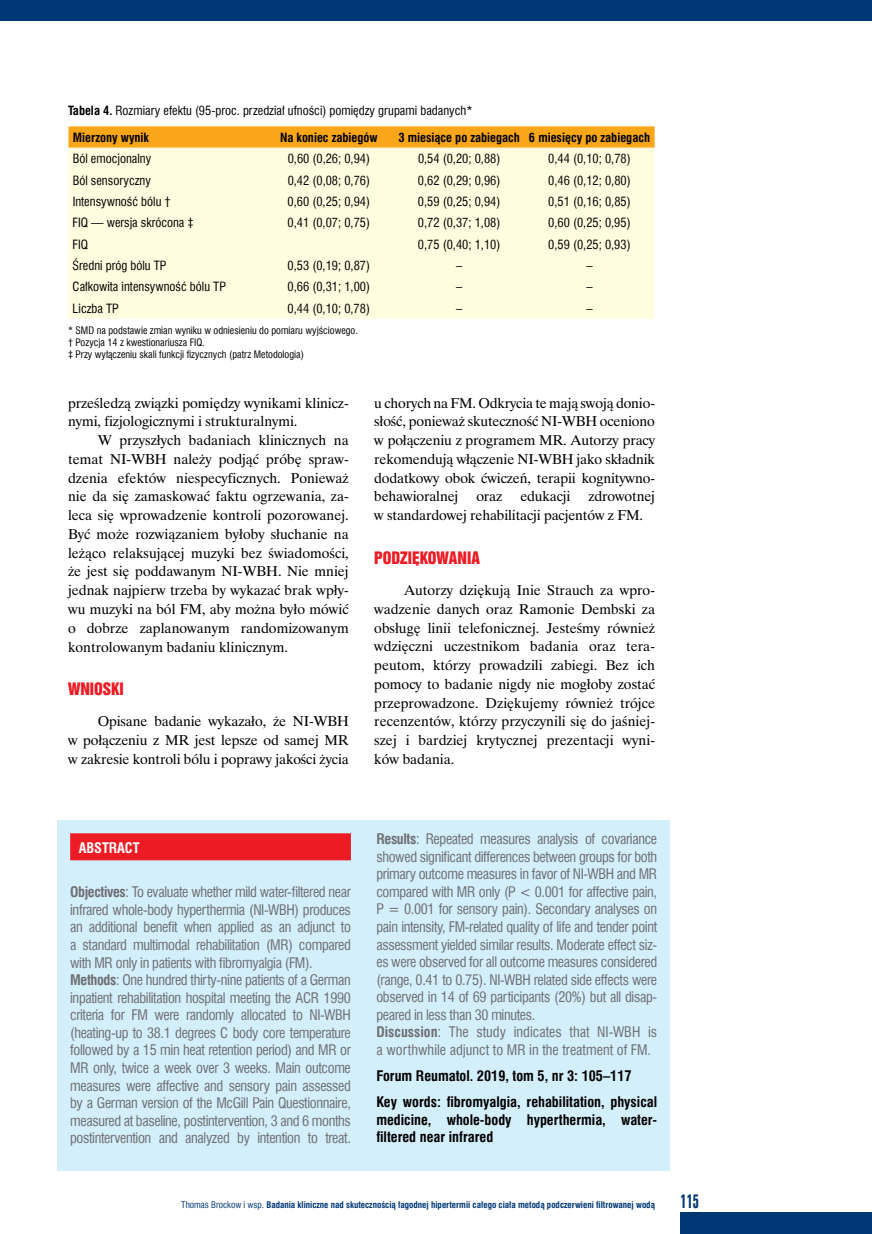
<style>
.page{position:relative;width:872px;height:1234px;background:#fff}
.page>*{position:absolute;margin:0;border:0;box-sizing:border-box;transform-origin:0 0}
.t1{font:18px "Swis 924 EU";color:#003876}
.t2{font:15.75px "Swis 921 EU";color:#ed1b23}
.t3{font:14.25px/17.5px "Swis 721 Cn EU";letter-spacing:-.025em;color:#6d6e71}
.t4{font:14.25px/18.8px "Time Ibis EE";letter-spacing:-.005em;color:#000;text-align:justify}
.t5{font:700 14.25px/26.1px "Swis 721 Cn EU";color:#000}
.t6{font:700 14.25px "Swis 721 Cn EU";color:#fff}
.t7{font:12.45px/26.5px "Swis 721 Cn EU";color:#000}
.t8{font:700 12.45px "Swis 721 Cn EU";color:#000}
.t9{font:10.05px/12px "Swis 721 Cn EU";color:#000}
.t10{font:700 9px "Swis 721 Cn EU";color:#003876}
.s1{font-weight:700}
.s2{font-weight:400}
</style>
<div class="page">
<div style="left:680px;top:1212px;width:192px;height:21px;background:#003876"></div>
<div style="left:0;top:0;width:872px;height:21px;background:#003876"></div>
<svg style="left:68px;top:126px;width:586px;height:22px;background:#faa921"></svg>
<div style="left:68px;top:148px;width:586px;height:171px;background:#fffcdf"></div>
<div style="left:57px;top:820px;width:613px;height:350px;background:#d4effc"></div>
<div style="left:70px;top:833px;width:281px;height:27px;background:#ed1b23"></div>
<p class="t7" style="left:73px;top:97px;width:401px;text-indent:-5px"><span class="s1">Tabela 4.</span> Rozmiary efektu (95-proc. przedział ufności) pomiędzy grupami badanych*<br><span class="s1">Mierzony wynik</span></p>
<p class="t8" style="left:280px;top:130px;width:99px">Na koniec zabiegów</p>
<p class="t8" style="left:398px;top:130px;width:253px">3 miesiące po zabiegach 6 miesięcy po zabiegach</p>
<p class="t7" style="left:73px;top:145px;width:80px">Ból emocjonalny</p>
<p class="t7" style="left:288px;top:145px;width:84px">0,60 (0,26; 0,94)</p>
<p class="t7" style="left:418px;top:145px;width:84px">0,54 (0,20; 0,88)</p>
<p class="t7" style="left:548px;top:145px;width:84px">0,44 (0,10; 0,78)</p>
<p class="t7" style="left:73px;top:167px;width:80px">Ból sensoryczny</p>
<p class="t7" style="left:288px;top:167px;width:84px">0,42 (0,08; 0,76)</p>
<p class="t7" style="left:418px;top:167px;width:84px">0,62 (0,29; 0,96)</p>
<p class="t7" style="left:548px;top:167px;width:84px">0,46 (0,12; 0,80)</p>
<p class="t7" style="left:73px;top:188px;width:100px">Intensywność bólu †</p>
<p class="t7" style="left:288px;top:188px;width:84px">0,60 (0,25; 0,94)</p>
<p class="t7" style="left:418px;top:188px;width:84px">0,59 (0,25; 0,94)</p>
<p class="t7" style="left:548px;top:188px;width:84px">0,51 (0,16; 0,85)</p>
<p class="t7" style="left:73px;top:209px;width:123px">FIQ — wersja skrócona ‡</p>
<p class="t7" style="left:288px;top:209px;width:84px">0,41 (0,07; 0,75)</p>
<p class="t7" style="left:418px;top:209px;width:84px">0,72 (0,37; 1,08)</p>
<p class="t7" style="left:548px;top:209px;width:84px">0,60 (0,25; 0,95)</p>
<p class="t7" style="left:73px;top:231px;width:17px">FIQ</p>
<p class="t7" style="left:418px;top:231px;width:84px">0,75 (0,40; 1,10)</p>
<p class="t7" style="left:548px;top:231px;width:84px">0,59 (0,25; 0,93)</p>
<p class="t7" style="left:73px;top:252px;width:95px">Średni próg bólu TP</p>
<p class="t7" style="left:288px;top:252px;width:84px">0,53 (0,19; 0,87)</p>
<p class="t7" style="left:456px;top:252px;width:8px">–</p>
<p class="t7" style="left:586px;top:252px;width:8px">–</p>
<p class="t7" style="left:73px;top:273px;width:155px">Całkowita intensywność bólu TP</p>
<p class="t7" style="left:288px;top:273px;width:84px">0,66 (0,31; 1,00)</p>
<p class="t7" style="left:456px;top:273px;width:8px">–</p>
<p class="t7" style="left:586px;top:273px;width:8px">–</p>
<p class="t7" style="left:73px;top:295px;width:48px">Liczba TP</p>
<p class="t7" style="left:287px;top:295px;width:84px">0,44 (0,10; 0,78)</p>
<p class="t7" style="left:456px;top:295px;width:8px">–</p>
<p class="t7" style="left:586px;top:295px;width:8px">–</p>
<p class="t9" style="left:68px;top:324px;width:291px">* SMD na podstawie zmian wyniku w odniesieniu do pomiaru wyjściowego. † Pozycja 14 z kwestionariusza FIQ.<br>‡ Przy wyłączeniu skali funkcji fizycznych (patrz Metodologia)</p>
<p class="t4" style="left:68px;top:393px;width:282px">prześledzą związki pomiędzy wynikami klinicz&shy;nymi, fizjologicznymi i strukturalnymi.</p>
<p class="t4" style="left:68px;top:430px;width:282px;text-indent:30px">W przyszłych badaniach klinicznych na temat NI-WBH należy podjąć próbę spraw&shy;dzenia efektów niespecyficznych. Ponieważ nie da się zamaskować faktu ogrzewania, za&shy;leca się wprowadzenie kontroli pozorowanej.<br>Być może rozwiązaniem byłoby słuchanie na leżąco relaksującej muzyki bez świadomości, że jest się poddawanym NI-WBH. Nie mniej jednak najpierw trzeba by wykazać brak wpły&shy;wu muzyki na ból FM, aby można było mówić o dobrze zaplanowanym randomizowanym kontrolowanym badaniu klinicznym.</p>
<p class="t2" style="left:68px;top:678px;width:57px">WNIOSKI</p>
<p class="t4" style="left:68px;top:711px;width:282px;text-indent:30px">Opisane badanie wykazało, że NI-WBH w połączeniu z MR jest lepsze od samej MR w zakresie kontroli bólu i poprawy jakości życia</p>
<p class="t4" style="left:374px;top:393px;width:282px">u chorych na FM. Odkrycia te mają swoją donio&shy;słość, ponieważ skuteczność NI-WBH oceniono w połączeniu z programem MR. Autorzy pracy rekomendują włączenie NI-WBH jako składnik dodatkowy obok ćwiczeń, terapii kognitywno&shy;behawioralnej</p>
<p class="t4" style="left:374px;top:487px;width:282px;text-indent:214px">zdrowotnej w standardowej rehabilitacji pacjentów z FM.</p>
<p class="t2" style="left:374px;top:547px;width:107px">PODZIĘKOWANIA</p>
<p class="t4" style="left:374px;top:580px;width:282px;text-indent:30px">Autorzy dziękują Inie Strauch za wpro&shy;wadzenie danych oraz Ramonie Dembski za obsługę linii telefonicznej. Jesteśmy również wdzięczni uczestnikom badania oraz tera&shy;peutom, którzy prowadzili zabiegi. Bez ich pomocy to badanie nigdy nie mogłoby zostać przeprowadzone. Dziękujemy również trójce recenzentów, którzy przyczynili się do jaśniej&shy;szej i bardziej krytycznej prezentacji wyni&shy;ków badania.</p>
<p class="t4" style="left:476px;top:487px;width:28px">oraz</p>
<p class="t4" style="left:520px;top:487px;width:52px">edukacji</p>
<p class="t6" style="left:79px;top:838px;width:62px">ABSTRACT</p>
<p class="t3" style="left:70px;top:883px;width:282px"><span class="s1">Objectives</span>: To evaluate whether mild water-filtered near infrared whole-body hyperthermia (NI-WBH) produces an additional benefit when applied as an adjunct to a standard multimodal rehabilitation (MR) compared with MR only in patients with fibromyalgia (FM).<br><span class="s1">Methods</span>: One hundred thirty-nine patients of a German inpatient rehabilitation hospital meeting the ACR 1990 criteria for FM were randomly allocated to NI-WBH (heating-up to 38.1 degrees C body core temperature followed by a 15 min heat retention period) and MR or MR only, twice a week over 3 weeks. Main outcome measures were affective and sensory pain assessed by a German version of the McGill Pain Questionnaire, measured at baseline, postintervention, 3 and 6 months postintervention and analyzed by intention to treat.</p>
<p class="t3" style="left:376px;top:829px;width:282px"><span class="s1">Results</span>: Repeated measures analysis of covariance showed significant differences between groups for both primary outcome measures in favor of NI-WBH and MR compared with MR only (P &lt; 0.001 for affective pain, P = 0.001 for sensory pain). Secondary analyses on pain intensity, FM-related quality of life and tender point assessment yielded similar results. Moderate effect siz&shy;es were observed for all outcome measures considered (range, 0.41 to 0.75). NI-WBH related side effects were observed in 14 of 69 participants (20%) but all disap&shy;peared in less than 30 minutes.<br><span class="s1">Discussion</span>: The study indicates that NI-WBH is a worthwhile adjunct to MR in the treatment of FM.</p>
<p class="t5" style="left:376px;top:1063px;width:282px">Forum Reumatol. 2019, tom 5, nr 3: 105–117<br>Key words: fibromyalgia, rehabilitation, physical</p>
<p class="t5" style="left:376px;top:1110px;width:282px;line-height:17.5px">medicine, whole-body hyperthermia, water&shy;filtered near infrared</p>
<p class="t10" style="left:181px;top:1198px;width:475px"><span class="s2">Thomas Brockow i wsp.</span> Badania kliniczne nad skutecznością łagodnej hipertermii całego ciała metodą podczerwieni filtrowanej wodą</p>
<p class="t1" style="left:680px;top:1189px;width:20px">115</p>
</div>
